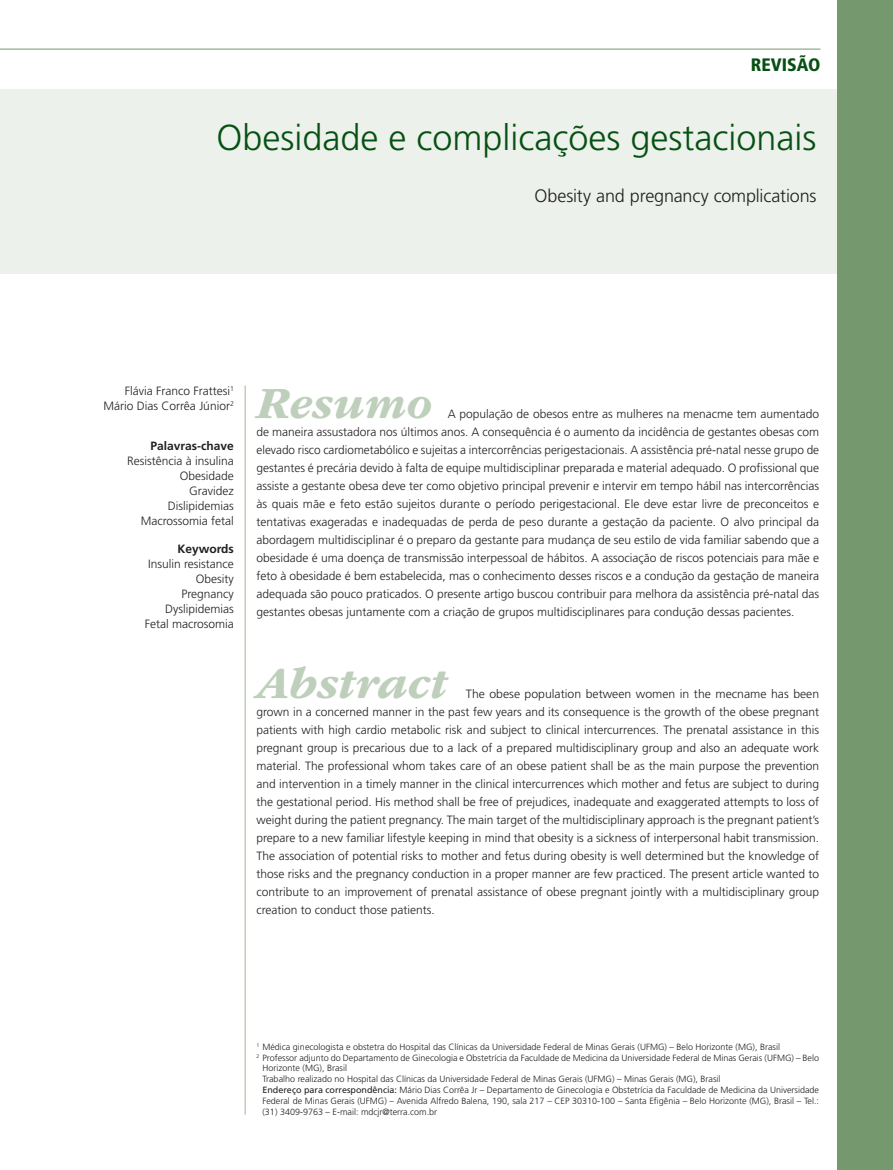
<style>
.page{position:relative;width:893px;height:1170px;background:#fff}
.page>*{position:absolute;margin:0;border:0;box-sizing:border-box;transform-origin:0 0}
._04_0_Resumo_Abstrac{font:italic 700 46.5px "ITC Garamond Std";color:#becfbb}
._01_0_Título{font:300 36px "Frutiger LT Std";color:#075013}
._01_1_Título_Inglês{font:300 18px "Frutiger LT Std";letter-spacing:-.01em;color:#231f20}
._12_0_Seção{font:900 condensed 18px "Frutiger LT Std";color:#075013}
._04_0_Resumo_Abstrac-2{font:300 12px/18px "Frutiger LT Std";color:#231f20;text-align:justify}
._04_2_Palavras-chave{font:300 12px "Frutiger LT Std";color:#231f20}
._04_3_Keywords{font:300 12px "Frutiger LT Std";color:#231f20}
._02_0_Autores{font:300 12px "Frutiger LT Std";color:#231f20}
._04_1_Título_palavra{font:700 12px "Frutiger LT Std";color:#231f20}
._02_2_Autor-tilulaçã{font:300 9px/10.8px "Frutiger LT Std";color:#231f20}
.s1{font-weight:400}
</style>
<div class="page">
<hr style="left:0;top:49px;width:820px;height:1px;background:#76986f">
<hr style="left:244px;top:385px;width:2px;height:729px;background:#becfbb">
<div style="left:0;top:89px;width:893px;height:185px;background:#ecf1eb"></div>
<div style="left:838px;top:0;width:55px;height:1169px;background:#76986f"></div>
<p class="_12_0_Seção" style="left:751px;top:54px;width:71px">REVISÃO</p>
<p class="_01_0_Título" style="left:216px;top:118px;width:602px">Obesidade e complicações gestacionais</p>
<p class="_01_1_Título_Inglês" style="left:534px;top:186px;width:283px">Obesity and pregnancy complications</p>
<p class="_02_0_Autores" style="left:125px;top:383px;width:111px">Flávia Franco Frattesi<sup>1</sup></p>
<p class="_02_0_Autores" style="left:104px;top:398px;width:132px">Mário Dias Corrêa Júnior<sup>2</sup></p>
<p class="_04_1_Título_palavra" style="left:150px;top:439px;width:85px">Palavras-chave</p>
<p class="_04_2_Palavras-chave" style="left:127px;top:454px;width:108px">Resistência à insulina</p>
<p class="_04_2_Palavras-chave" style="left:180px;top:469px;width:56px">Obesidade</p>
<p class="_04_2_Palavras-chave" style="left:189px;top:484px;width:46px">Gravidez</p>
<p class="_04_2_Palavras-chave" style="left:168px;top:499px;width:67px">Dislipidemias</p>
<p class="_04_2_Palavras-chave" style="left:141px;top:514px;width:95px">Macrossomia fetal</p>
<p class="_04_1_Título_palavra" style="left:177px;top:541px;width:58px">Keywords</p>
<p class="_04_3_Keywords" style="left:148px;top:557px;width:87px">Insulin resistance</p>
<p class="_04_3_Keywords" style="left:196px;top:572px;width:39px">Obesity</p>
<p class="_04_3_Keywords" style="left:181px;top:587px;width:54px">Pregnancy</p>
<p class="_04_3_Keywords" style="left:165px;top:602px;width:70px">Dyslipidemias</p>
<p class="_04_3_Keywords" style="left:145px;top:617px;width:91px">Fetal macrosomia</p>
<p class="_04_0_Resumo_Abstrac" style="left:256px;top:378px;width:177px">Resumo</p>
<p class="_04_0_Resumo_Abstrac-2" style="left:256px;top:405px;width:564px;text-indent:191px">A população de obesos entre as mulheres na menacme tem aumentado de maneira assustadora nos últimos anos. A consequência é o aumento da incidência de gestantes obesas com elevado risco cardiometabólico e sujeitas a intercorrências perigestacionais. A assistência pré-natal nesse grupo de gestantes é precária devido à falta de equipe multidisciplinar preparada e material adequado. O profissional que assiste a gestante obesa deve ter como objetivo principal prevenir e intervir em tempo hábil nas intercorrências às quais mãe e feto estão sujeitos durante o período perigestacional. Ele deve estar livre de preconceitos e tentativas exageradas e inadequadas de perda de peso durante a gestação da paciente. O alvo principal da abordagem multidisciplinar é o preparo da gestante para mudança de seu estilo de vida familiar sabendo que a obesidade é uma doença de transmissão interpessoal de hábitos. A associação de riscos potenciais para mãe e feto à obesidade é bem estabelecida, mas o conhecimento desses riscos e a condução da gestação de maneira adequada são pouco praticados. O presente artigo buscou contribuir para melhora da assistência pré-natal das gestantes obesas juntamente com a criação de grupos multidisciplinares para condução dessas pacientes.</p>
<p class="_04_0_Resumo_Abstrac" style="left:256px;top:657px;width:192px">Abstract</p>
<p class="_04_0_Resumo_Abstrac-2" style="left:256px;top:684px;width:564px;text-indent:209px">The obese population between women in the mecname has been grown in a concerned manner in the past few years and its consequence is the growth of the obese pregnant patients with high cardio metabolic risk and subject to clinical intercurrences. The prenatal assistance in this pregnant group is precarious due to a lack of a prepared multidisciplinary group and also an adequate work material. The professional whom takes care of an obese patient shall be as the main purpose the prevention and intervention in a timely manner in the clinical intercurrences which mother and fetus are subject to during the gestational period. His method shall be free of prejudices, inadequate and exaggerated attempts to loss of weight during the patient pregnancy. The main target of the multidisciplinary approach is the pregnant patient’s prepare to a new familiar lifestyle keeping in mind that obesity is a sickness of interpersonal habit transmission.<br>The association of potential risks to mother and fetus during obesity is well determined but the knowledge of those risks and the pregnancy conduction in a proper manner are few practiced. The present article wanted to contribute to an improvement of prenatal assistance of obese pregnant jointly with a multidisciplinary group creation to conduct those patients.</p>
<p class="_02_2_Autor-tilulaçã" style="left:256px;top:1041px;width:525px"><sup>1</sup> Médica ginecologista e obstetra do Hospital das Clínicas da Universidade Federal de Minas Gerais (UFMG) – Belo Horizonte (MG), Brasil</p>
<p class="_02_2_Autor-tilulaçã" style="left:262px;top:1052px;width:558px;text-indent:-6px"><sup>2</sup> Professor adjunto do Departamento de Ginecologia e Obstetrícia da Faculdade de Medicina da Universidade Federal de Minas Gerais (UFMG) – Belo<br>Horizonte (MG), Brasil</p>
<p class="_02_2_Autor-tilulaçã" style="left:262px;top:1073px;width:460px">Trabalho realizado no Hospital das Clínicas da Universidade Federal de Minas Gerais (UFMG) – Minas Gerais (MG), Brasil</p>
<p class="_02_2_Autor-tilulaçã" style="left:262px;top:1084px;width:558px;text-align:justify"><span class="s1">Endereço para correspondência:</span> Mário Dias Corrêa Jr – Departamento de Ginecologia e Obstetrícia da Faculdade de Medicina da Universidade Federal de Minas Gerais (UFMG) – Avenida Alfredo Balena, 190, sala 217 – CEP 30310-100 – Santa Efigênia – Belo Horizonte (MG), Brasil – Tel.: (31) 3409-9763 – E-mail: mdcjr@terra.com.br</p>
</div>
